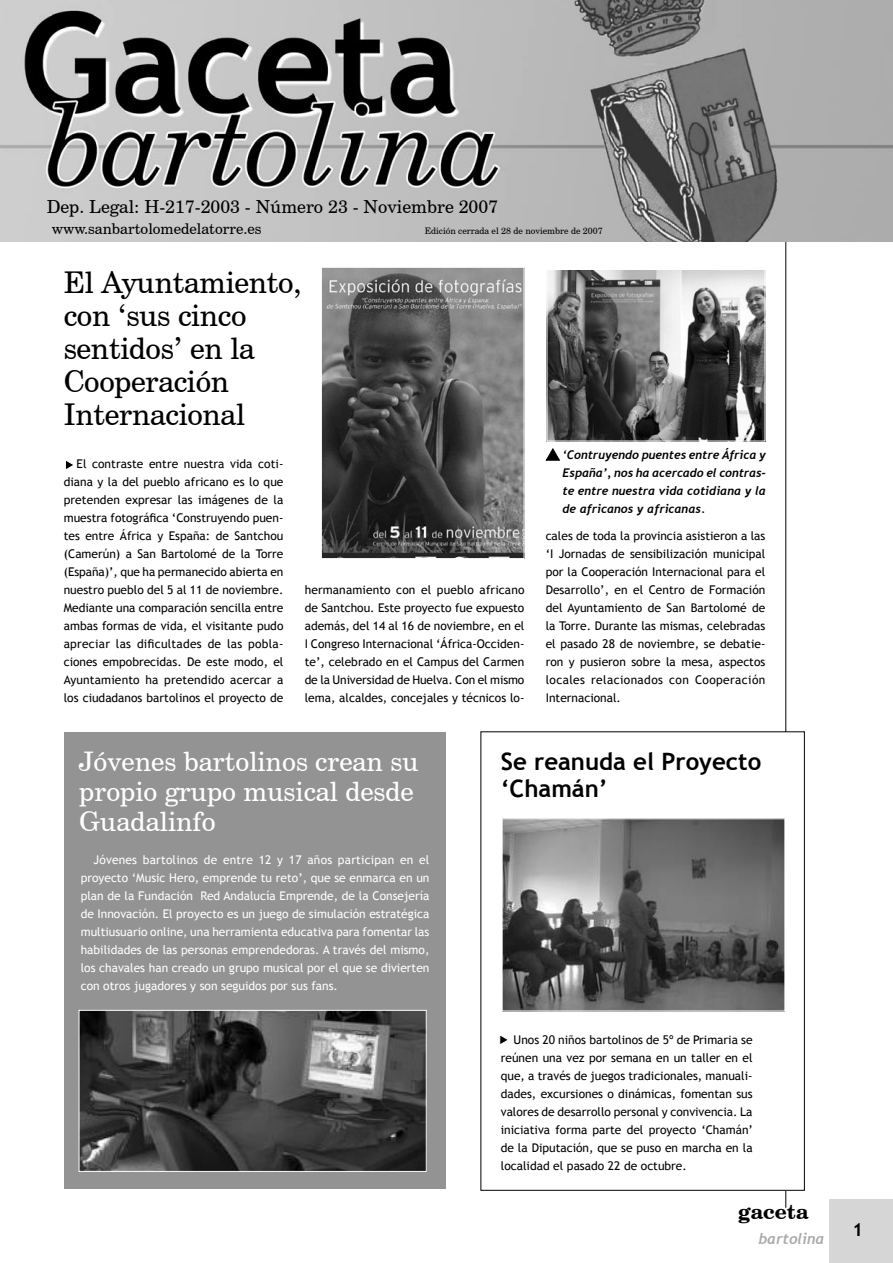
<style>
.page{position:relative;width:893px;height:1263px;background:#fff}
.page>*{position:absolute;margin:0;border:0;box-sizing:border-box;transform-origin:0 0}
.t1{font:30px/33px "Century Schoolbook BT";letter-spacing:-.01em;color:#000}
.t2{font:27px/30px "Century Schoolbook BT";color:#fff}
.t3{font:700 24px/27px "Trebuchet MS";color:#000}
.t4{font:700 21px "Century Schoolbook BT";color:#000}
.t5{font:18px "Century Schoolbook BT";color:#000}
.t6{font:700 18px "Trebuchet MS";color:#000}
.texto{font:700 15px "Trebuchet MS";color:#000}
.t7{font:15px "Century Schoolbook BT";color:#000}
.t8{font:italic 700 15px "Trebuchet";letter-spacing:-.005em;color:#aaa}
.texto-2{font:12px/18px "Trebuchet MS";color:#000;text-align:justify}
.texto-3{font:12px/18px "Trebuchet MS";color:#fff;text-align:justify}
.texto-4{font:italic 700 12px/18px "Trebuchet";color:#000;text-align:justify}
.t9{font:9px "Century Schoolbook BT";color:#000}
</style>
<div class="page">
<hr style="left:785px;top:0;width:1px;height:1208px;background:#000">
<div style="left:829px;top:1199px;width:64px;height:64px;background:#d6d6d6"></div>
<img style="left:0;top:0;width:893px;height:242px">
<div style="left:64px;top:732px;width:382px;height:456px;background:#939393"></div>
<img style="left:81px;top:1012px;width:344px;height:158px">
<div style="left:79px;top:1010px;width:348px;height:162px;border:1px solid #fff"></div>
<div style="left:481px;top:732px;width:323px;height:458px;background:#fff"></div>
<div style="left:480px;top:731px;width:325px;height:460px;border:1px solid #000"></div>
<svg style="left:545px;top:448px;width:16px;height:13px"></svg>
<svg style="left:66px;top:461px;width:7px;height:8px"></svg>
<img style="left:504px;top:820px;width:279px;height:189px">
<div style="left:502px;top:818px;width:283px;height:193px;border:1px solid #fff"></div>
<img style="left:549px;top:270px;width:214px;height:169px">
<div style="left:547px;top:267px;width:218px;height:174px;border:1px solid #fff"></div>
<img style="left:323px;top:269px;width:199px;height:288px">
<div style="left:321px;top:267px;width:203px;height:292px;border:1px solid #fff"></div>
<svg style="left:499px;top:1035px;width:8px;height:9px"></svg>
<p class="t5" style="left:47px;top:195px;width:453px">Dep. Legal: H-217-2003 - Número 23 - Noviembre 2007</p>
<p class="texto" style="left:76px;top:200px;width:396px">Dep. Legal: H-217-2003 - Año V - Número 7 - Mayo 2005</p>
<p class="t7" style="left:52px;top:220px;width:211px">www.sanbartolomedelatorre.es</p>
<p class="t9" style="left:425px;top:225px;width:179px">Edición cerrada el 28 de noviembre de 2007</p>
<p class="t1" style="left:64px;top:265px;width:239px">El Ayuntamiento, con ‘sus cinco sentidos’ en la<br>Cooperación<br>Internacional</p>
<p class="texto-2" style="left:64px;top:455px;width:221px;text-indent:13px">El contraste entre nuestra vida coti&shy;diana y la del pueblo africano es lo que pretenden expresar las imágenes de la muestra fotográfica ‘Construyendo puen&shy;tes entre África y España: de Santchou (Camerún) a San Bartolomé de la Torre (España)’, que ha permanecido abierta en nuestro pueblo del 5 al 11 de noviembre.<br>Mediante una comparación sencilla entre ambas formas de vida, el visitante pudo apreciar las dificultades de las pobla&shy;ciones empobrecidas. De este modo, el Ayuntamiento ha pretendido acercar a los ciudadanos bartolinos el proyecto de</p>
<p class="texto-4" style="left:562px;top:446px;width:205px">‘Contruyendo puentes entre África y España’, nos ha acercado el contras&shy;te entre nuestra vida cotidiana y la de africanos y africanas.</p>
<p class="texto-2" style="left:546px;top:527px;width:221px">cales de toda la provincia asistieron a las ‘I Jornadas de sensibilización municipal por la Cooperación Internacional para el Desarrollo’, en el Centro de Formación del Ayuntamiento de San Bartolomé de la Torre. Durante las mismas, celebradas el pasado 28 de noviembre, se debatie&shy;ron y pusieron sobre la mesa, aspectos locales relacionados con Cooperación Internacional.</p>
<p class="texto-2" style="left:305px;top:581px;width:221px">hermanamiento con el pueblo africano de Santchou. Este proyecto fue expuesto además, del 14 al 16 de noviembre, en el I Congreso Internacional ‘África-Occiden&shy;te’, celebrado en el Campus del Carmen de la Universidad de Huelva. Con el mismo lema, alcaldes, concejales y técnicos lo-</p>
<p class="t2" style="left:79px;top:746px;width:341px">Jóvenes bartolinos crean su propio grupo musical desde<br>Guadalinfo</p>
<p class="t3" style="left:501px;top:748px;width:262px">Se reanuda el Proyecto ‘Chamán’</p>
<p class="texto-3" style="left:81px;top:851px;width:350px;text-indent:13px">Jóvenes bartolinos de entre 12 y 17 años participan en el proyecto ‘Music Hero, emprende tu reto’, que se enmarca en un plan de la Fundación Red Andalucía Emprende, de la Consejería de Innovación. El proyecto es un juego de simulación estratégica multiusuario online, una herramienta educativa para fomentar las habilidades de las personas emprendedoras. A través del mismo, los chavales han creado un grupo musical por el que se divierten con otros jugadores y son seguidos por sus fans.</p>
<p class="texto-2" style="left:501px;top:1031px;width:254px;text-indent:13px">Unos 20 niños bartolinos de 5º de Primaria se reúnen una vez por semana en un taller en el que, a través de juegos tradicionales, manuali&shy;dades, excursiones o dinámicas, fomentan sus valores de desarrollo personal y convivencia. La iniciativa forma parte del proyecto ‘Chamán’ de la Diputación, que se puso en marcha en la localidad el pasado 22 de octubre.</p>
<p class="t4" style="left:738px;top:1199px;width:72px">gaceta</p>
<p class="t8" style="left:758px;top:1230px;width:67px">bartolina</p>
<p class="t6" style="left:853px;top:1218px;width:12px">1</p>
</div>
